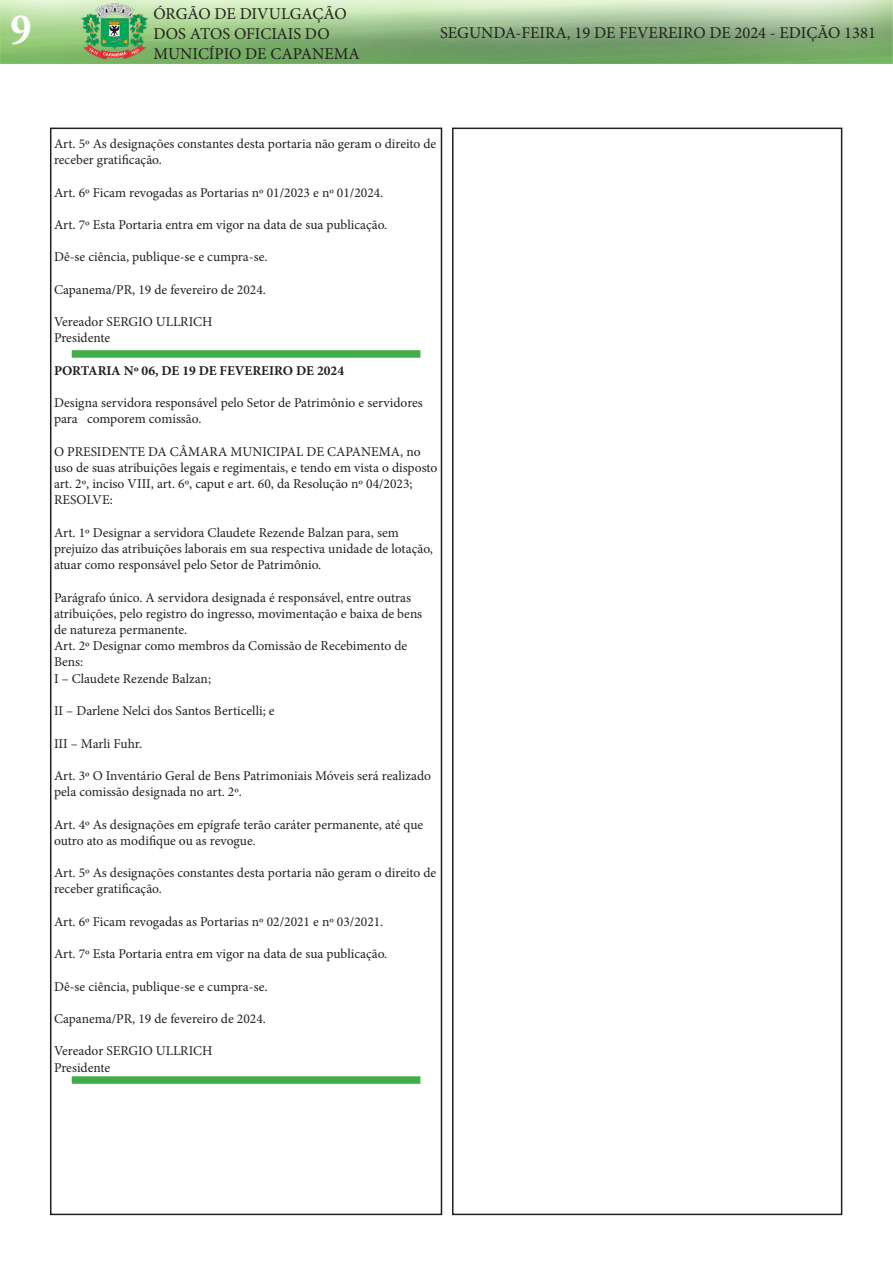
<style>
.page{position:relative;width:893px;height:1263px;background:#fff}
.page>*{position:absolute;margin:0;border:0;box-sizing:border-box;transform-origin:0 0}
.t1{font:700 condensed 45px "Minion Pro";color:#fff}
.t2{font:16.5px/19.8px "Minion Pro";color:#231f20}
.t3{font:13.5px/16.2px "Minion Pro";color:#231f20}
.t4{font:700 13.5px "Minion Pro";color:#231f20}
</style>
<div class="page">
<div style="left:50px;top:128px;width:392px;height:1087px;border:2px solid #231f20"></div>
<img style="left:0;top:0;width:893px;height:64px">
<div style="left:452px;top:128px;width:390px;height:1087px;border:2px solid #231f20"></div>
<div style="left:72px;top:350px;width:348px;height:8px;background:#40ae49"></div>
<div style="left:72px;top:1076px;width:348px;height:8px;background:#40ae49"></div>
<h1 class="t1" style="left:11px;top:-1px;width:22px">9</h1>
<p class="t2" style="left:153px;top:4px;width:208px">ÓRGÃO DE DIVULGAÇÃO<br>DOS ATOS OFICIAIS DO<br>MUNICÍPIO DE CAPANEMA</p>
<p class="t2" style="left:440px;top:23px;width:437px">SEGUNDA-FEIRA, 19 DE FEVEREIRO DE 2024 - EDIÇÃO 1381</p>
<p class="t3" style="left:54px;top:136px;width:384px">Art. 5º As designações constantes desta portaria não geram o direito de receber gratificação.</p>
<p class="t3" style="left:54px;top:184px;width:331px">Art. 6º Ficam revogadas as Portarias nº 01/2023 e nº 01/2024.</p>
<p class="t3" style="left:54px;top:217px;width:335px">Art. 7º Esta Portaria entra em vigor na data de sua publicação.</p>
<p class="t3" style="left:54px;top:249px;width:215px">Dê-se ciência, publique-se e cumpra-se.</p>
<p class="t3" style="left:54px;top:281px;width:213px">Capanema/PR, 19 de fevereiro de 2024.</p>
<p class="t3" style="left:54px;top:314px;width:160px">Vereador SERGIO ULLRICH</p>
<p class="t3" style="left:54px;top:330px;width:58px">Presidente</p>
<p class="t4" style="left:54px;top:361px;width:292px">PORTARIA Nº 06, DE 19 DE FEVEREIRO DE 2024</p>
<p class="t3" style="left:54px;top:395px;width:370px">Designa servidora responsável pelo Setor de Patrimônio e servidores para comporem comissão.</p>
<p class="t3" style="left:54px;top:443px;width:385px">O PRESIDENTE DA CÂMARA MUNICIPAL DE CAPANEMA, no uso de suas atribuições legais e regimentais, e tendo em vista o disposto art. 2º, inciso VIII, art. 6º, caput e art. 60, da Resolução nº 04/2023; RESOLVE:</p>
<p class="t3" style="left:54px;top:524px;width:380px">Art. 1º Designar a servidora Claudete Rezende Balzan para, sem prejuízo das atribuições laborais em sua respectiva unidade de lotação, atuar como responsável pelo Setor de Patrimônio.</p>
<p class="t3" style="left:54px;top:589px;width:370px">Parágrafo único. A servidora designada é responsável, entre outras atribuições, pelo registro do ingresso, movimentação e baixa de bens de natureza permanente.</p>
<p class="t3" style="left:54px;top:638px;width:355px">Art. 2º Designar como membros da Comissão de Recebimento de<br>Bens:</p>
<p class="t3" style="left:54px;top:670px;width:159px">I – Claudete Rezende Balzan;</p>
<p class="t3" style="left:54px;top:703px;width:222px">II – Darlene Nelci dos Santos Berticelli; e</p>
<p class="t3" style="left:54px;top:735px;width:90px">III – Marli Fuhr.</p>
<p class="t3" style="left:54px;top:767px;width:379px">Art. 3º O Inventário Geral de Bens Patrimoniais Móveis será realizado pela comissão designada no art. 2º.</p>
<p class="t3" style="left:54px;top:816px;width:371px">Art. 4º As designações em epígrafe terão caráter permanente, até que outro ato as modifique ou as revogue.</p>
<p class="t3" style="left:54px;top:865px;width:384px">Art. 5º As designações constantes desta portaria não geram o direito de receber gratificação.</p>
<p class="t3" style="left:54px;top:913px;width:331px">Art. 6º Ficam revogadas as Portarias nº 02/2021 e nº 03/2021.</p>
<p class="t3" style="left:54px;top:946px;width:335px">Art. 7º Esta Portaria entra em vigor na data de sua publicação.</p>
<p class="t3" style="left:54px;top:978px;width:215px">Dê-se ciência, publique-se e cumpra-se.</p>
<p class="t3" style="left:54px;top:1010px;width:213px">Capanema/PR, 19 de fevereiro de 2024.</p>
<p class="t3" style="left:54px;top:1043px;width:160px">Vereador SERGIO ULLRICH</p>
<p class="t3" style="left:54px;top:1059px;width:58px">Presidente</p>
</div>
